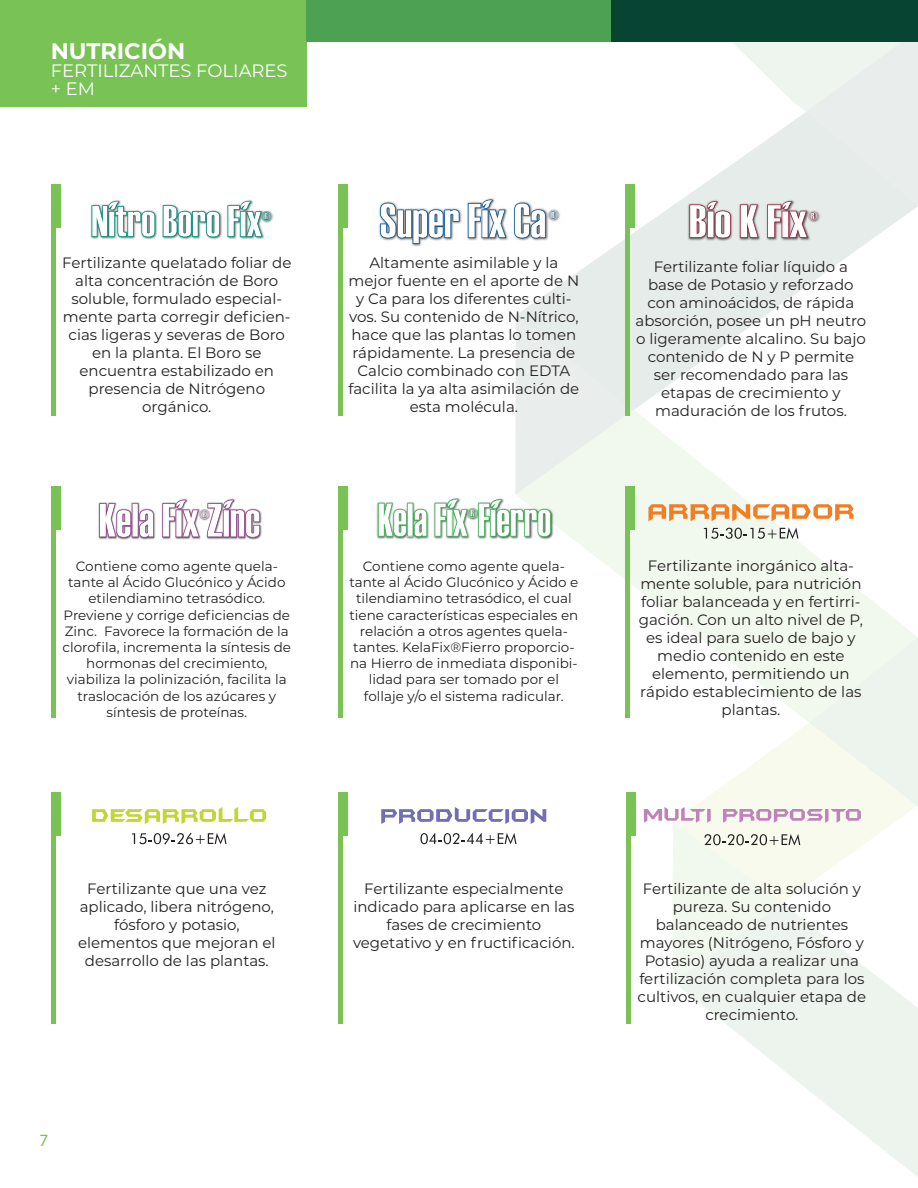
<style>
.page{position:relative;width:918px;height:1188px;background:#fff}
.page>*{position:absolute;margin:0;border:0;box-sizing:border-box;transform-origin:0 0}
.t1{font:700 22.5px "Montserrat";color:#fff}
.t2{font:18px/18px "Montserrat";color:#fff}
.t3{font:17.25px "Myriad Pro";color:#79c255}
.t4{font:15px/18px "Montserrat";color:#231f20;text-align:center}
.t5{font:13.5px/16.2px "Montserrat";color:#231f20;text-align:center}
</style>
<div class="page">
<svg style="left:571px;top:411px;width:346px;height:307px"></svg>
<svg style="left:675px;top:983px;width:243px;height:194px"></svg>
<svg style="left:517px;top:226px;width:356px;height:185px"></svg>
<div style="left:0;top:0;width:306px;height:106px;background:#79c255"></div>
<div style="left:306px;top:0;width:306px;height:42px;background:#4ca252"></div>
<div style="left:612px;top:0;width:306px;height:42px;background:#074532"></div>
<hr style="left:51px;top:486px;width:4px;height:232px;background:#79c255">
<div style="left:51px;top:486px;width:9px;height:44px;background:#79c255"></div>
<img style="left:98px;top:498px;width:164px;height:42px">
<svg style="left:99px;top:503px;width:55px;height:35px"></svg>
<svg style="left:162px;top:500px;width:98px;height:38px"></svg>
<hr style="left:338px;top:486px;width:4px;height:232px;background:#79c255">
<div style="left:338px;top:486px;width:10px;height:44px;background:#79c255"></div>
<img style="left:376px;top:502px;width:176px;height:38px">
<svg style="left:378px;top:503px;width:49px;height:34px"></svg>
<svg style="left:435px;top:315px;width:198px;height:222px"></svg>
<hr style="left:51px;top:184px;width:4px;height:232px;background:#79c255">
<div style="left:51px;top:184px;width:9px;height:44px;background:#79c255"></div>
<img style="left:90px;top:200px;width:183px;height:40px">
<svg style="left:163px;top:205px;width:57px;height:32px"></svg>
<svg style="left:92px;top:201px;width:63px;height:36px"></svg>
<svg style="left:228px;top:201px;width:43px;height:36px"></svg>
<hr style="left:338px;top:184px;width:4px;height:232px;background:#79c255">
<div style="left:338px;top:184px;width:10px;height:44px;background:#79c255"></div>
<img style="left:379px;top:198px;width:183px;height:50px">
<svg style="left:380px;top:203px;width:79px;height:41px"></svg>
<svg style="left:468px;top:199px;width:38px;height:39px"></svg>
<svg style="left:514px;top:203px;width:44px;height:35px"></svg>
<hr style="left:625px;top:184px;width:4px;height:232px;background:#79c255">
<div style="left:625px;top:184px;width:10px;height:44px;background:#79c255"></div>
<img style="left:687px;top:238px;width:134px;height:7px">
<svg style="left:644px;top:42px;width:274px;height:196px"></svg>
<hr style="left:625px;top:486px;width:4px;height:232px;background:#79c255">
<div style="left:625px;top:486px;width:10px;height:44px;background:#79c255"></div>
<svg style="left:704px;top:527px;width:94px;height:12px"></svg>
<svg style="left:648px;top:504px;width:206px;height:17px"></svg>
<hr style="left:626px;top:792px;width:4px;height:232px;background:#79c255">
<div style="left:626px;top:792px;width:10px;height:44px;background:#79c255"></div>
<hr style="left:51px;top:792px;width:4px;height:232px;background:#79c255">
<div style="left:51px;top:792px;width:9px;height:44px;background:#79c255"></div>
<svg style="left:132px;top:833px;width:95px;height:12px"></svg>
<svg style="left:92px;top:807px;width:174px;height:17px"></svg>
<hr style="left:338px;top:792px;width:4px;height:232px;background:#79c255">
<div style="left:338px;top:792px;width:10px;height:44px;background:#79c255"></div>
<svg style="left:420px;top:833px;width:97px;height:11px"></svg>
<svg style="left:381px;top:807px;width:165px;height:17px"></svg>
<svg style="left:644px;top:637px;width:274px;height:346px"></svg>
<h1 class="t1" style="left:51px;top:34px;width:136px">NUTRICIÓN</h1>
<p class="t2" style="left:51px;top:60px;width:238px">FERTILIZANTES FOLIARES + EM</p>
<p class="t4" style="left:62px;top:253px;width:231px">Fertilizante quelatado foliar de alta concentración de Boro soluble, formulado especial&shy;mente parta corregir deficien&shy;cias ligeras y severas de Boro en la planta. El Boro se encuentra estabilizado en presencia de Nitrógeno orgánico.</p>
<p class="t4" style="left:348px;top:253px;width:232px">Altamente asimilable y la mejor fuente en el aporte de N y Ca para los diferentes culti&shy;vos. Su contenido de N-Nítrico, hace que las plantas lo tomen rápidamente. La presencia de<br>Calcio combinado con EDTA facilita la ya alta asimilación de esta molécula.</p>
<p class="t4" style="left:636px;top:257px;width:232px">Fertilizante foliar líquido a base de Potasio y reforzado con aminoácidos, de rápida absorción, posee un pH neutro o ligeramente alcalino. Su bajo contenido de N y P permite ser recomendado para las etapas de crecimiento y maduración de los frutos.</p>
<p class="t5" style="left:63px;top:558px;width:230px">Contiene como agente quela&shy;tante al Ácido Glucónico y Ácido etilendiamino tetrasódico.<br>Previene y corrige deficiencias de<br>Zinc. Favorece la formación de la clorofila, incrementa la síntesis de hormonas del crecimiento, viabiliza la polinización, facilita la traslocación de los azúcares y síntesis de proteínas.</p>
<p class="t5" style="left:349px;top:558px;width:230px">Contiene como agente quela&shy;tante al Ácido Glucónico y Ácido e tilendiamino tetrasódico, el cual tiene características especiales en relación a otros agentes quela&shy;tantes. KelaFix®Fierro proporcio&shy;na Hierro de inmediata disponibi&shy;lidad para ser tomado por el follaje y/o el sistema radicular.</p>
<p class="t4" style="left:639px;top:556px;width:226px">Fertilizante inorgánico alta&shy;mente soluble, para nutrición foliar balanceada y en fertirri&shy;gación. Con un alto nivel de P, es ideal para suelo de bajo y medio contenido en este elemento, permitiendo un rápido establecimiento de las plantas.</p>
<p class="t4" style="left:78px;top:879px;width:199px">Fertilizante que una vez aplicado, libera nitrógeno, fósforo y potasio, elementos que mejoran el desarrollo de las plantas.</p>
<p class="t4" style="left:353px;top:879px;width:223px">Fertilizante especialmente indicado para aplicarse en las fases de crecimiento vegetativo y en fructificación.</p>
<p class="t3" style="left:39px;top:1130px;width:10px">7</p>
<p class="t4" style="left:638px;top:879px;width:230px">Fertilizante de alta solución y pureza. Su contenido balanceado de nutrientes mayores (Nitrógeno, Fósforo y<br>Potasio) ayuda a realizar una fertilización completa para los cultivos, en cualquier etapa de crecimiento.</p>
</div>
